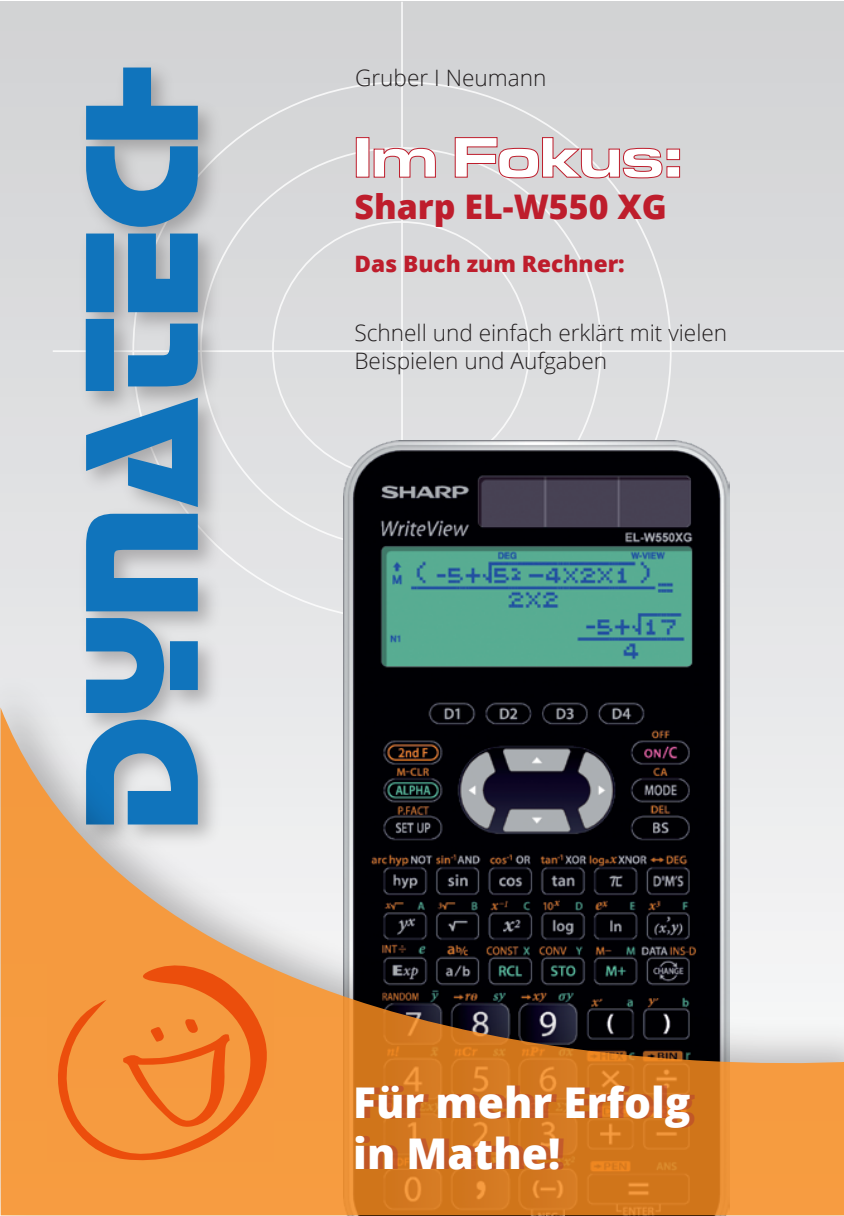
<style>
.page{position:relative;width:844px;height:1216px;background:#fff}
.page>*{position:absolute;margin:0;border:0;box-sizing:border-box;transform-origin:0 0}
.t1{font:167.65px "Scott Plain";color:#1074bc}
.t2{font:59.32px "Microgramma D Bold Exte";color:#fff}
.t3{font:800 42.35px/50.9px "Open Sans";color:#fff}
.t4{font:800 33.95px "Open Sans";color:#be1d2c}
.t5{font:300 22.57px/28.2px "Open Sans";color:#231f20}
.t6{font:800 22.57px "Open Sans";color:#be1d2c}
</style>
<div class="page">
<div style="left:1px;top:2px;width:842px;height:1213px;background:#d9dadb"></div>
<hr style="left:401px;top:2px;width:2px;height:697px;background:#fff">
<hr style="left:53px;top:350px;width:790px;height:2px;background:#fff">
<img style="left:343px;top:441px;width:386px;height:210px">
<img style="left:45px;top:66px;width:224px;height:585px">
<div style="left:356px;top:137px;width:13px;height:41px;border:1px solid #be1d2c"></div>
<svg style="left:373px;top:147px;width:63px;height:31px"></svg>
<svg style="left:454px;top:137px;width:226px;height:42px"></svg>
<img style="left:0;top:651px;width:843px;height:564px">
<svg style="left:1px;top:707px;width:842px;height:508px;background:#a47f5d"></svg>
<svg style="left:58px;top:965px;width:209px;height:195px;background:#f38934"></svg>
<h1 class="t1" style="left:56px;top:827px;width:765px;rotate:-90deg">Dynatech</h1>
<p class="t5" style="left:355px;top:63px;width:193px">Gruber I Neumann</p>
<h2 class="t2" style="left:353px;top:117px;width:331px">Im Fokus:</h2>
<h3 class="t4" style="left:354px;top:181px;width:314px">Sharp EL-W550 XG</h3>
<p class="t6" style="left:354px;top:246px;width:272px">Das Buch zum Rechner:</p>
<p class="t5" style="left:354px;top:318px;width:374px">Schnell und einfach erklärt mit vielen<br>Beispielen und Aufgaben</p>
<h3 class="t3" style="left:353px;top:1075px;width:338px">Für mehr Erfolg in Mathe!</h3>
</div>
